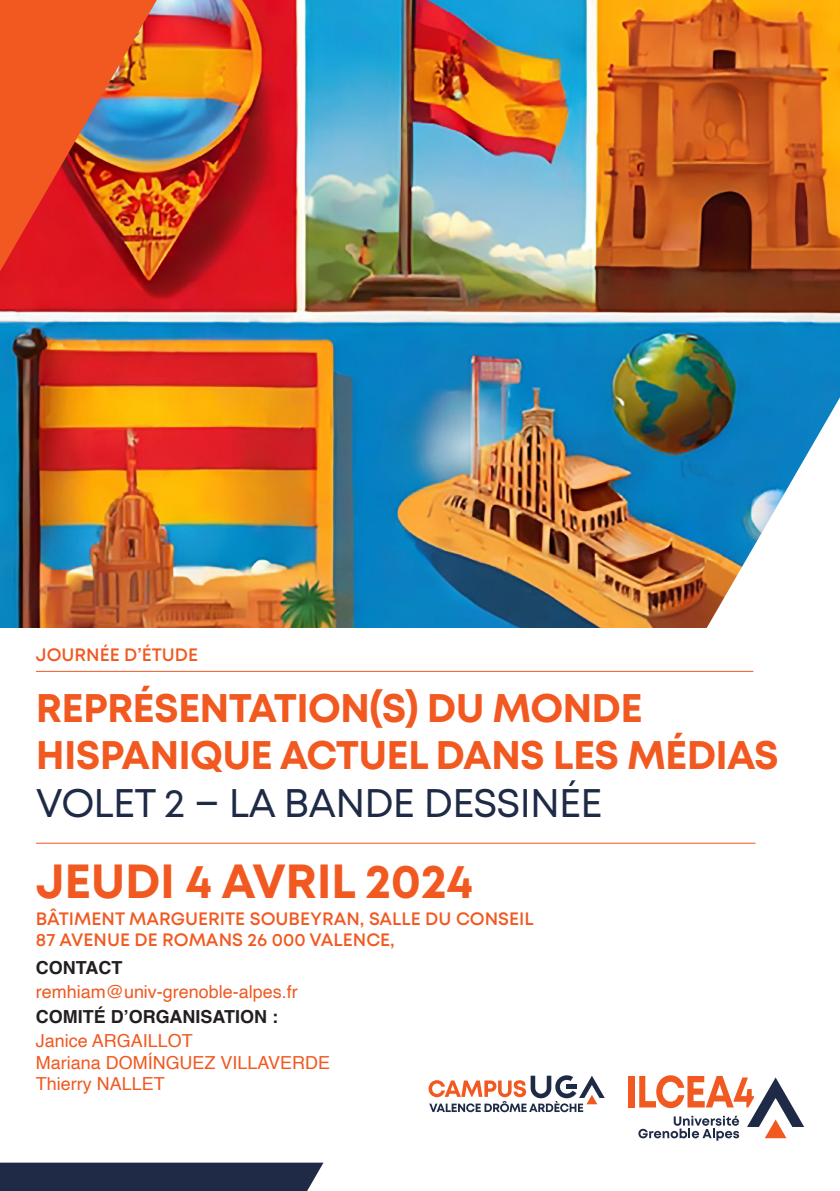
<style>
.page{position:relative;width:840px;height:1191px;background:#fff}
.page>*{position:absolute;margin:0;border:0;box-sizing:border-box;transform-origin:0 0}
.t1{font:700 47.8px "Mont";letter-spacing:-.01em;color:#f15921}
.t2{font:700 39.8px/47.8px "Mont";letter-spacing:-.02em;color:#f15921}
.t3{font:39.8px "Mont";letter-spacing:-.02em;color:#1f2b46}
.t4{font:600 18px/20.8px "Mont";color:#f15921}
.t5{font:18px/21.6px "Helvetica";color:#f15921}
.t6{font:700 18px "Helvetica";color:#231f20}
</style>
<div class="page">
<img style="left:0;top:0;width:839px;height:627px">
<hr style="left:36px;top:842px;width:719px;height:1px;background:#f15921">
<div style="left:627px;top:1076px;width:6px;height:31px;background:#f15921"></div>
<svg style="left:638px;top:1075px;width:165px;height:65px"></svg>
<svg style="left:428px;top:1075px;width:176px;height:37px"></svg>
<hr style="left:36px;top:671px;width:717px;height:1px;background:#f15921">
<img style="left:0;top:0;width:157px;height:271px">
<svg style="left:685px;top:397px;width:154px;height:231px"></svg>
<div style="left:0;top:1162px;width:323px;height:29px;background:#1f2b46"></div>
<p class="t4" style="left:36px;top:644px;width:164px">JOURNÉE D’ÉTUDE</p>
<h2 class="t2" style="left:36px;top:684px;width:743px">REPRÉSENTATION(S) DU MONDE<br>HISPANIQUE ACTUEL DANS LES MÉDIAS</h2>
<h2 class="t3" style="left:36px;top:778px;width:567px">VOLET 2 – LA BANDE DESSINÉE</h2>
<h1 class="t1" style="left:36px;top:850px;width:438px">JEUDI 4 AVRIL 2024</h1>
<p class="t4" style="left:36px;top:908px;width:499px">BÂTIMENT MARGUERITE SOUBEYRAN, SALLE DU CONSEIL<br>87 AVENUE DE ROMANS 26 000 VALENCE,</p>
<p class="t6" style="left:36px;top:956px;width:88px">CONTACT</p>
<p class="t5" style="left:36px;top:981px;width:263px">remhiam@univ-grenoble-alpes.fr</p>
<p class="t6" style="left:36px;top:1005px;width:243px">COMITÉ D’ORGANISATION :</p>
<p class="t5" style="left:36px;top:1030px;width:295px">Janice ARGAILLOT<br>Mariana DOMÍNGUEZ VILLAVERDE<br>Thierry NALLET</p>
</div>
